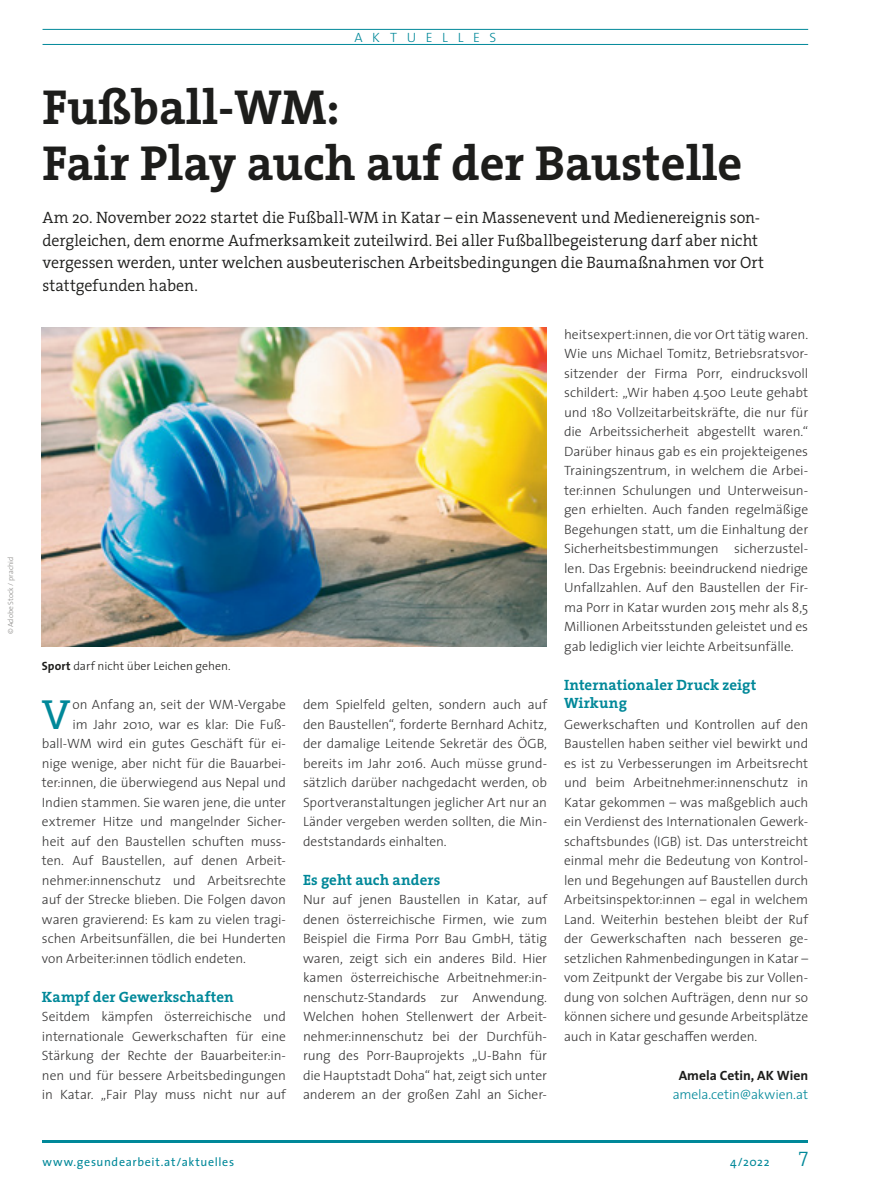
<style>
.page{position:relative;width:872px;height:1191px;background:#fff}
.page>*{position:absolute;margin:0;border:0;box-sizing:border-box;transform-origin:0 0}
.t1{font:700 49.5px/55.5px "The Serif";color:#1d1d1b}
.t2{font:42.45px "The Serif";color:#089}
.t3{font:21px "The Serif Light Caps";color:#089}
.t4{font:300 16.5px/22.5px "The Serif";color:#1d1d1b}
.t5{font:700 15px/18px "The Serif";letter-spacing:.005em;color:#089}
.t6{font:300 13.5px/19.5px "The Sans";letter-spacing:-.005em;color:#373636;text-align:justify}
.t7{font:300 13.5px "The Sans";letter-spacing:-.005em;color:#089}
.t8{font:700 13.5px "The Sans";color:#1d1d1b}
.t9{font:300 13.5px "The Sans";letter-spacing:.72em;color:#089}
.t10{font:12px "The Sans";letter-spacing:.055em;color:#089}
.t11{font:300 12px "The Sans";color:#1d1d1b}
.t12{font:300 7.5px "The Sans";color:#898886}
.s1{font-weight:700}
</style>
<div class="page">
<hr style="left:43px;top:1140px;width:765px;height:2px;background:#089">
<hr style="left:43px;top:29px;width:765px;height:1px;background:#089">
<hr style="left:43px;top:44px;width:765px;height:1px;background:#089">
<img style="left:42px;top:327px;width:505px;height:320px">
<p class="t12" style="left:4px;top:634px;width:79px;rotate:-90deg">© Adobe Stock / prachid</p>
<p class="t9" style="left:354px;top:26px;width:143px">AKTUELLES</p>
<h1 class="t1" style="left:42px;top:78px;width:701px">Fußball-WM:<br>Fair Play auch auf der Baustelle</h1>
<p class="t4" style="left:42px;top:206px;width:723px">Am 20. November 2022 startet die Fußball-WM in Katar – ein Massenevent und Medienereignis son&shy;dergleichen, dem enorme Aufmerksamkeit zuteilwird. Bei aller Fußballbegeisterung darf aber nicht vergessen werden, unter welchen ausbeuterischen Arbeitsbedingungen die Baumaßnahmen vor Ort stattgefunden haben.</p>
<p class="t11" style="left:42px;top:656px;width:190px"><span class="s1">Sport</span> darf nicht über Leichen gehen.</p>
<h2 class="t2" style="left:42px;top:679px;width:30px">V</h2>
<p class="t6" style="left:72px;top:694px;width:215px">on Anfang an, seit der WM-Vergabe</p>
<p class="t6" style="left:72px;top:714px;width:215px">im Jahr 2010, war es klar: Die Fuß-</p>
<p class="t6" style="left:42px;top:733px;width:245px">ball-WM wird ein gutes Geschäft für ei-</p>
<p class="t6" style="left:42px;top:753px;width:245px">nige wenige, aber nicht für die Bauarbei-</p>
<p class="t6" style="left:42px;top:772px;width:245px">ter:innen, die überwiegend aus Nepal und</p>
<p class="t6" style="left:42px;top:792px;width:245px">Indien stammen. Sie waren jene, die unter</p>
<p class="t6" style="left:42px;top:811px;width:245px">extremer Hitze und mangelnder Sicher-</p>
<p class="t6" style="left:42px;top:831px;width:245px">heit auf den Baustellen schuften muss-</p>
<p class="t6" style="left:42px;top:850px;width:245px">ten. Auf Baustellen, auf denen Arbeit-</p>
<p class="t6" style="left:42px;top:870px;width:245px">nehmer:innenschutz und Arbeitsrechte</p>
<p class="t6" style="left:42px;top:889px;width:245px">auf der Strecke blieben. Die Folgen davon</p>
<p class="t6" style="left:42px;top:909px;width:245px">waren gravierend: Es kam zu vielen tragi-</p>
<p class="t6" style="left:42px;top:928px;width:245px">schen Arbeitsunfällen, die bei Hunderten</p>
<p class="t6" style="left:42px;top:948px;width:205px">von Arbeiter:innen tödlich endeten.</p>
<p class="t5" style="left:42px;top:987px;width:193px">Kampf der Gewerkschaften</p>
<p class="t6" style="left:42px;top:1006px;width:245px">Seitdem kämpfen österreichische und internationale Gewerkschaften für eine Stärkung der Rechte der Bauarbeiter:in&shy;nen und für bessere Arbeitsbedingungen in Katar. „Fair Play muss nicht nur auf</p>
<p class="t6" style="left:303px;top:694px;width:246px">dem Spielfeld gelten, sondern auch auf den Baustellen“, forderte Bernhard Achitz, der damalige Leitende Sekretär des ÖGB, bereits im Jahr 2016. Auch müsse grund&shy;sätzlich darüber nachgedacht werden, ob Sportveranstaltungen jeglicher Art nur an Länder vergeben werden sollten, die Min&shy;deststandards einhalten.</p>
<p class="t5" style="left:303px;top:870px;width:139px">Es geht auch anders</p>
<p class="t6" style="left:303px;top:889px;width:246px">Nur auf jenen Baustellen in Katar, auf denen österreichische Firmen, wie zum Beispiel die Firma Porr Bau GmbH, tätig waren, zeigt sich ein anderes Bild. Hier kamen österreichische Arbeitnehmer:in&shy;nenschutz-Standards zur Anwendung.<br>Welchen hohen Stellenwert der Arbeit&shy;nehmer:innenschutz bei der Durchfüh&shy;rung des Porr-Bauprojekts „U-Bahn für die Hauptstadt Doha“ hat, zeigt sich unter anderem an der großen Zahl an Sicher-</p>
<p class="t6" style="left:564px;top:324px;width:246px">heitsexpert:innen, die vor Ort tätig waren.<br>Wie uns Michael Tomitz, Betriebsratsvor&shy;sitzender der Firma Porr, eindrucksvoll schildert: „Wir haben 4.500 Leute gehabt und 180 Vollzeitarbeitskräfte, die nur für die Arbeitssicherheit abgestellt waren.“ Darüber hinaus gab es ein projekteigenes Trainingszentrum, in welchem die Arbei&shy;ter:innen Schulungen und Unterweisun&shy;gen erhielten. Auch fanden regelmäßige Begehungen statt, um die Einhaltung der Sicherheitsbestimmungen sicherzustel&shy;len. Das Ergebnis: beeindruckend niedrige Unfallzahlen. Auf den Baustellen der Fir&shy;ma Porr in Katar wurden 2015 mehr als 8,5<br>Millionen Arbeitsstunden geleistet und es gab lediglich vier leichte Arbeitsunfälle.</p>
<p class="t5" style="left:564px;top:675px;width:194px">Internationaler Druck zeigt<br>Wirkung</p>
<p class="t6" style="left:564px;top:714px;width:246px">Gewerkschaften und Kontrollen auf den Baustellen haben seither viel bewirkt und es ist zu Verbesserungen im Arbeitsrecht und beim Arbeitnehmer:innenschutz in Katar gekommen – was maßgeblich auch ein Verdienst des Internationalen Gewerk&shy;schaftsbundes (IGB) ist. Das unterstreicht einmal mehr die Bedeutung von Kontrol&shy;len und Begehungen auf Baustellen durch Arbeitsinspektor:innen – egal in welchem Land. Weiterhin bestehen bleibt der Ruf der Gewerkschaften nach besseren ge&shy;setzlichen Rahmenbedingungen in Katar – vom Zeitpunkt der Vergabe bis zur Vollen&shy;dung von solchen Aufträgen, denn nur so können sichere und gesunde Arbeitsplätze auch in Katar geschaffen werden.</p>
<p class="t8" style="left:678px;top:1064px;width:131px">Amela Cetin, AK Wien</p>
<p class="t7" style="left:673px;top:1083px;width:137px">amela.cetin@akwien.at</p>
<p class="t10" style="left:43px;top:1151px;width:193px">www.gesundearbeit.at/aktuelles</p>
<p class="t10" style="left:730px;top:1151px;width:41px">4/2022</p>
<h3 class="t3" style="left:798px;top:1141px;width:11px">7</h3>
</div>
